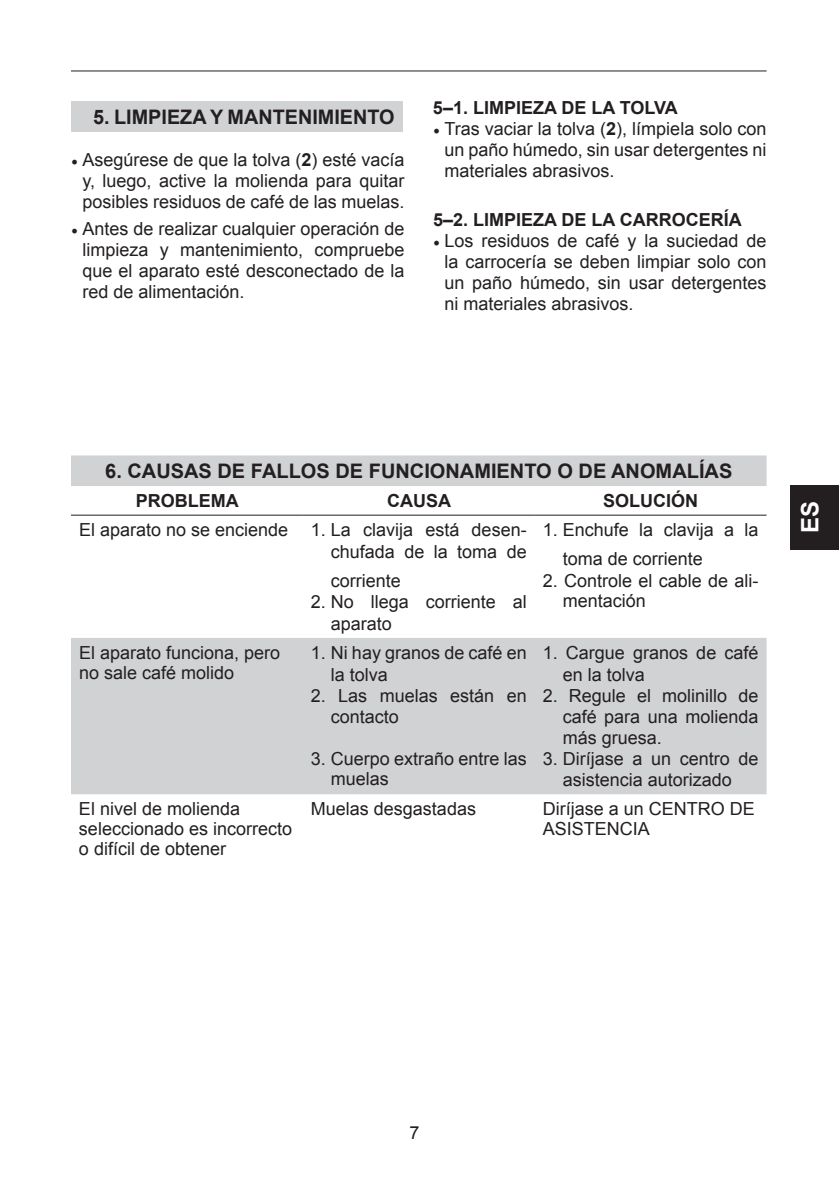
<style>
.page{position:relative;width:839px;height:1190px;background:#fff}
.page>*{position:absolute;margin:0;border:0;box-sizing:border-box;transform-origin:0 0}
.t1{font:700 24px "Arial";color:#fff}
.t2{font:700 20px "Arial";color:#231f20}
.t3{font:18px/21px "Arial";color:#231f20}
.t4{font:700 18px "Arial";color:#231f20}
.s1{font-family:"Minion Pro"}
.s2{font-weight:700}
</style>
<div class="page">
<hr style="left:71px;top:70px;width:695px;height:1px;background:#231f20">
<div style="left:789px;top:485px;width:49px;height:64px;background:#231f20"></div>
<div style="left:71px;top:101px;width:331px;height:31px;background:#d1d2d4"></div>
<svg style="left:71px;top:455px;width:695px;height:339px;fill:#d1d2d4"></svg>
<hr style="left:71px;top:514px;width:232px;height:1px;background:#231f20">
<hr style="left:303px;top:514px;width:231px;height:1px;background:#231f20">
<hr style="left:534px;top:514px;width:232px;height:1px;background:#231f20">
<p class="t2" style="left:93px;top:103px;width:166px">5. LIMPIEZA Y MANT</p>
<p class="t2" style="left:285px;top:103px;width:111px">ENIMIENTO</p>
<p class="t3" style="left:82px;top:150px;width:324px;text-align:justify;text-indent:-11px"><span class="s1">•</span> Asegúrese de que la tolva (<span class="s2">2</span>) esté vacía y, luego, active la molienda para quitar posibles residuos de café de las muelas.</p>
<p class="t3" style="left:82px;top:218px;width:324px;text-align:justify;text-indent:-11px"><span class="s1">•</span> Antes de realizar cualquier operación de limpieza y mantenimiento, compruebe que el aparato esté desconectado de la red de alimentación.</p>
<p class="t4" style="left:433px;top:96px;width:246px">5–1. LIMPIEZA DE LA TOLVA</p>
<p class="t3" style="left:444px;top:119px;width:324px;text-align:justify;text-indent:-11px"><span class="s1">•</span> Tras vaciar la tolva (<span class="s2">2</span>), límpiela solo con un paño húmedo, sin usar detergentes ni materiales abrasivos.</p>
<p class="t4" style="left:433px;top:208px;width:201px">5–2. LIMPIEZA DE LA CARR</p>
<p class="t4" style="left:671px;top:208px;width:50px">OCERÍA</p>
<p class="t3" style="left:444px;top:230px;width:324px;text-align:justify;text-indent:-11px"><span class="s1">•</span> Los residuos de café y la suciedad de la carrocería se deben limpiar solo con un paño húmedo, sin usar detergentes ni materiales abrasivos.</p>
<p class="t2" style="left:105px;top:458px;width:628px">6. CAUSAS DE FALLOS DE FUNCIONAMIENTO O DE ANOMALÍAS</p>
<p class="t4" style="left:136px;top:489px;width:104px">PROBLEMA</p>
<p class="t4" style="left:387px;top:489px;width:65px">CAUSA</p>
<p class="t4" style="left:603px;top:489px;width:94px">SOLUCIÓN</p>
<p class="t3" style="left:79px;top:519px;width:211px">El aparato no se enciende</p>
<p class="t3" style="left:311px;top:519px;width:217px;line-height:21.6px;text-align:right">1. La clavija está desen&shy;chufada de la toma de</p>
<p class="t3" style="left:331px;top:570px;width:72px">corriente</p>
<p class="t3" style="left:331px;top:591px;width:197px;line-height:21.6px;text-indent:-20px">2. No llega corriente al aparato</p>
<p class="t3" style="left:562px;top:516px;width:197px;line-height:28.8px;text-indent:-20px">1. Enchufe la clavija a la toma de corriente</p>
<p class="t3" style="left:562px;top:570px;width:197px;line-height:20px;text-indent:-20px">2. Controle el cable de ali&shy;mentación</p>
<p class="t3" style="left:79px;top:643px;width:203px;line-height:20px">El aparato funciona, pero no sale café molido</p>
<p class="t3" style="left:331px;top:642px;width:197px;line-height:21.6px;text-indent:-20px">1. Ni hay granos de café en la tolva</p>
<p class="t3" style="left:331px;top:685px;width:197px;text-indent:-20px">2. Las muelas están en contacto</p>
<p class="t3" style="left:331px;top:749px;width:197px;line-height:20px;text-indent:-20px">3. Cuerpo extraño entre las muelas</p>
<p class="t3" style="left:562px;top:642px;width:197px;line-height:21.6px;text-indent:-20px">1. Cargue granos de café en la tolva</p>
<p class="t3" style="left:562px;top:685px;width:197px;text-align:justify;text-indent:-20px">2. Regule el molinillo de café para una molienda más gruesa.</p>
<p class="t3" style="left:542px;top:748px;width:217px;text-align:center">3. Diríjase a un centro de asistencia autorizado</p>
<p class="t3" style="left:79px;top:799px;width:215px;line-height:20px">El nivel de molienda seleccionado es incorrecto o difícil de obtener</p>
<p class="t3" style="left:311px;top:799px;width:167px">Muelas desgastadas</p>
<p class="t3" style="left:542px;top:799px;width:214px;line-height:20px">Diríjase a un CENTRO DE<br>ASISTENCIA</p>
<h1 class="t1" style="left:794px;top:533px;width:34px;rotate:-90deg">ES</h1>
<p class="t3" style="left:409px;top:1122px;width:12px">7</p>
</div>
